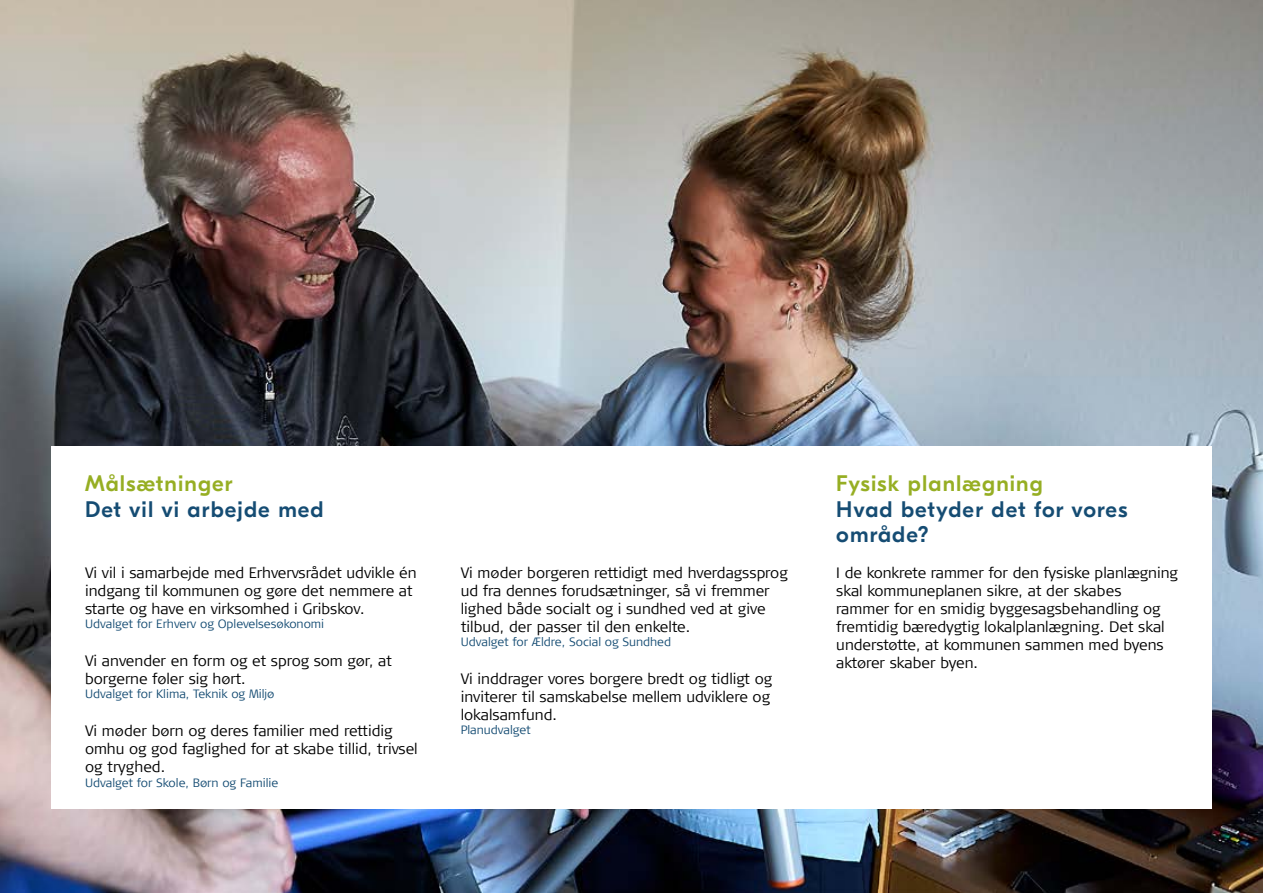
<style>
.page{position:relative;width:1263px;height:893px;background:#fff}
.page>*{position:absolute;margin:0;border:0;box-sizing:border-box;transform-origin:0 0}
.H3_-_Brød_overskrift{font:500 22.5px/25.5px "GT Eesti Display";letter-spacing:.05em;color:#154c73}
.P_-_Brødtekst{font:300 15px/18px "Signa Column";color:#000}
.Lille_tekst{font:300 12px "Signa Column";color:#154c73}
.P_-_Brødtekst-2{font:300 12px "Signa Column";color:#154c73}
.s1{color:#96ae23}
</style>
<div class="page">
<img style="left:0;top:0;width:1263px;height:893px">
<div style="left:51px;top:446px;width:1161px;height:363px;background:#fff"></div>
<p class="H3_-_Brød_overskrift" style="left:85px;top:471px;width:240px"><span class="s1">Målsætninger<br></span>Det vil vi arbejde med</p>
<p class="P_-_Brødtekst" style="left:85px;top:563px;width:333px">Vi vil i samarbejde med Erhvervsrådet udvikle én indgang til kommunen og gøre det nemmere at starte og have en virksomhed i Gribskov.</p>
<p class="Lille_tekst" style="left:85px;top:617px;width:241px">Udvalget for Erhverv og Oplevelsesøkonomi</p>
<p class="P_-_Brødtekst" style="left:85px;top:652px;width:309px">Vi anvender en form og et sprog som gør, at borgerne føler sig hørt.</p>
<p class="Lille_tekst" style="left:85px;top:687px;width:191px">Udvalget for Klima, Teknik og Miljø</p>
<p class="P_-_Brødtekst" style="left:85px;top:722px;width:334px">Vi møder børn og deres familier med rettidig omhu og god faglighed for at skabe tillid, trivsel og tryghed.</p>
<p class="P_-_Brødtekst-2" style="left:85px;top:775px;width:195px">Udvalget for Skole, Børn og Familie</p>
<p class="P_-_Brødtekst" style="left:461px;top:563px;width:328px">Vi møder borgeren rettidigt med hverdagssprog ud fra dennes forudsætninger, så vi fremmer lighed både socialt og i sundhed ved at give tilbud, der passer til den enkelte.</p>
<p class="Lille_tekst" style="left:461px;top:635px;width:212px">Udvalget for Ældre, Social og Sundhed</p>
<p class="P_-_Brødtekst" style="left:461px;top:670px;width:313px">Vi inddrager vores borgere bredt og tidligt og inviterer til samskabelse mellem udviklere og lokalsamfund.</p>
<p class="Lille_tekst" style="left:461px;top:723px;width:72px">Planudvalget</p>
<p class="H3_-_Brød_overskrift" style="left:836px;top:471px;width:293px"><span class="s1">Fysisk planlægning<br></span>Hvad betyder det for vores område?</p>
<p class="P_-_Brødtekst" style="left:836px;top:563px;width:343px">I de konkrete rammer for den fysiske planlægning skal kommuneplanen sikre, at der skabes rammer for en smidig byggesagsbehandling og fremtidig bæredygtig lokalplanlægning. Det skal understøtte, at kommunen sammen med byens aktører skaber byen.</p>
</div>
